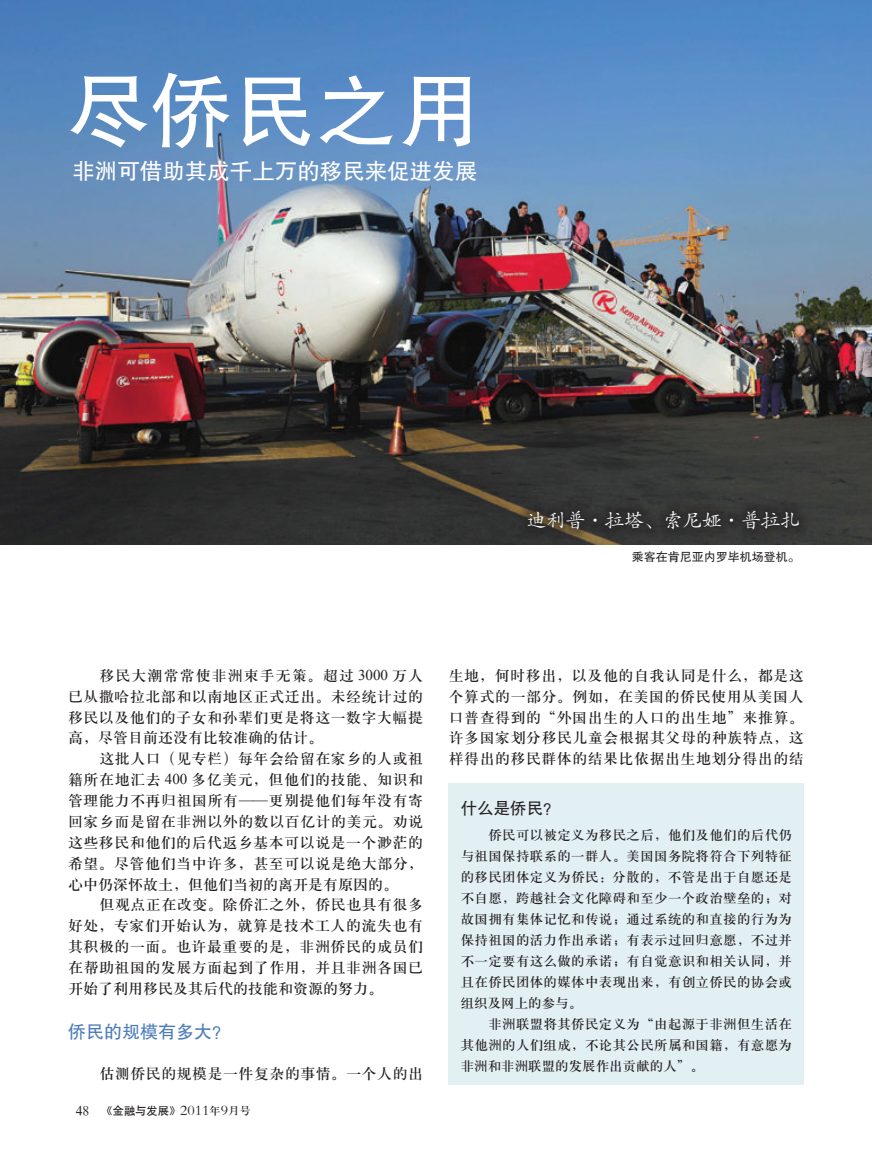
<style>
.page{position:relative;width:872px;height:1170px;background:#fff}
.page>*{position:absolute;margin:0;border:0;box-sizing:border-box;transform-origin:0 0}
.hd{font:82.5px "FZHTK GBK1 0";color:#fff}
.deck{font:22.5px "FZHTK GBK1 0";color:#fff}
.人名{font:19.5px "FZKTJW GB1 0";color:#fff}
.经济人物-标题红{font:18px "FZHTK GBK1 0";color:#4a7bba}
.框-标题{font:16.5px "FZHTK GBK1 0";color:#231f20}
.内文-字体10{font:15px/20.9px "H Ya 3 gj";letter-spacing:.03em;color:#231f20;text-align:justify}
.框-内文{font:13.5px/21px "H Ya 3 gj";letter-spacing:.025em;color:#231f20;text-align:justify}
.图下文字{font:12px "FZHTK GBK1 0";color:#231f20}
.t1{font:10.95px "H Yb 1 gj";color:#231f20}
.s1{font-family:"Times New Roman"}
.s2{font-family:"FZKTK GBK1 0"}
.s3{font-family:"H Ya 3 gj";font-size:13.5px}
.s4{font-family:"FZSYJW GB1 0";font-size:14.7px}
.s5{font-family:"H Ya 3 gj"}
</style>
<div class="page">
<img style="left:0;top:0;width:871px;height:544px">
<div style="left:449px;top:782px;width:355px;height:302px;background:#e2eff3"></div>
<svg style="left:518px;top:500px;width:291px;height:40px;background:#353431"></svg>
<p class="hd" style="left:68px;top:66px;width:414px">尽侨民之用</p>
<p class="deck" style="left:72px;top:159px;width:406px">非洲可借助其成千上万的移民来促进发展</p>
<p class="人名" style="left:527px;top:510px;width:275px">迪利普·拉塔、索尼娅·普拉扎</p>
<p class="图下文字" style="left:632px;top:550px;width:170px">乘客在肯尼亚内罗毕机场登机。</p>
<p class="内文-字体10" style="left:68px;top:665px;width:357px;text-indent:31px">移民大潮常常使非洲束手无策。超过 <span class="s1">3000</span> 万人已从撒哈拉北部和以南地区正式迁出。未经统计过的移民以及他们的子女和孙辈们更是将这一数字大幅提高，尽管目前还没有比较准确的估计。</p>
<p class="内文-字体10" style="left:68px;top:748px;width:357px;text-indent:31px">这批人口（见专栏）每年会给留在家乡的人或祖籍所在地汇去 <span class="s1">400</span> 多亿美元，但他们的技能、知识和管理能力不再归祖国所有<span class="s2">——</span>更别提他们每年没有寄回家乡而是留在非洲以外的数以百亿计的美元。劝说这些移民和他们的后代返乡基本可以说是一个渺茫的希望。尽管他们当中许多，甚至可以说是绝大部分，心中仍深怀故土，但他们当初的离开是有原因的。</p>
<p class="内文-字体10" style="left:68px;top:894px;width:357px;text-indent:31px">但观点正在改变。除侨汇之外，侨民也具有很多好处，专家们开始认为，就算是技术工人的流失也有其积极的一面。也许最重要的是，非洲侨民的成员们在帮助祖国的发展方面起到了作用，并且非洲各国已开始了利用移民及其后代的技能和资源的努力。</p>
<p class="经济人物-标题红" style="left:68px;top:1021px;width:164px">侨民的规模有多大？</p>
<p class="内文-字体10" style="left:99px;top:1062px;width:325px">估测侨民的规模是一件复杂的事情。一个人的出</p>
<p class="t1" style="left:76px;top:1105px;width:176px"><span class="s3">48</span> 《金融与发展》<span class="s4">2011</span><span class="s5">年</span><span class="s4">9</span><span class="s5">月号</span></p>
<p class="内文-字体10" style="left:449px;top:665px;width:357px">生地，何时移出，以及他的自我认同是什么，都是这个算式的一部分。例如，在美国的侨民使用从美国人口普查得到的“外国出生的人口的出生地”来推算。许多国家划分移民儿童会根据其父母的种族特点，这样得出的移民群体的结果比依据出生地划分得出的结</p>
<p class="框-标题" style="left:461px;top:798px;width:100px">什么是侨民？</p>
<p class="框-内文" style="left:461px;top:824px;width:333px;text-indent:28px">侨民可以被定义为移民之后，他们及他们的后代仍与祖国保持联系的一群人。美国国务院将符合下列特征的移民团体定义为侨民：分散的，不管是出于自愿还是不自愿，跨越社会文化障碍和至少一个政治壁垒的；对故国拥有集体记忆和传说；通过系统的和直接的行为为保持祖国的活力作出承诺；有表示过回归意愿，不过并不一定要有这么做的承诺；有自觉意识和相关认同，并且在侨民团体的媒体中表现出来，有创立侨民的协会或组织及网上的参与。</p>
<p class="框-内文" style="left:461px;top:1013px;width:333px;text-indent:28px">非洲联盟将其侨民定义为“由起源于非洲但生活在其他洲的人们组成，不论其公民所属和国籍，有意愿为非洲和非洲联盟的发展作出贡献的人”。</p>
</div>
